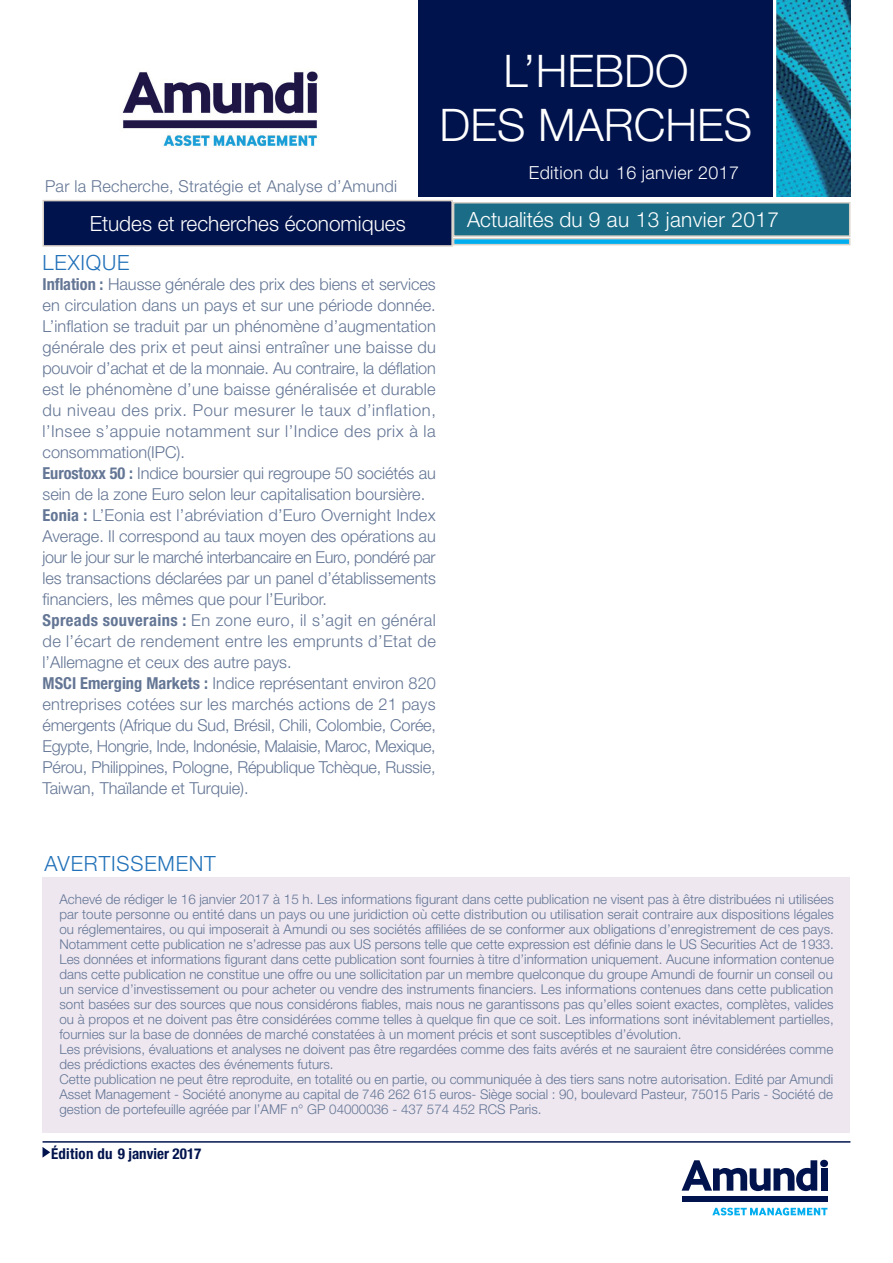
<style>
.page{position:relative;width:893px;height:1263px;background:#fff}
.page>*{position:absolute;margin:0;border:0;box-sizing:border-box;transform-origin:0 0}
.t1{font:300 45px/54px "Helvetica Neue LT Std";color:#fff;text-align:center}
.t2{font:300 21px "Helvetica Neue LT Std";color:#fff}
.t3{font:300 21px "Helvetica Neue LT Std";letter-spacing:.02em;color:#fff}
.t4{font:300 21px "Helvetica Neue LT Std";letter-spacing:.04em;color:#2171b9}
.t5{font:300 18px "Helvetica Neue LT Std";letter-spacing:.02em;color:#fff}
.t6{font:300 16.5px/21px "Helvetica Neue LT Std";color:#647695}
.t7{font:700 condensed 15px "Helvetica Neue LT Std";color:#00134d}
.t8{font:300 13.5px/15px "Helvetica Neue LT Std";color:#647695}
.s1{font-weight:700;font-stretch:condensed}
</style>
<div class="page">
<div style="left:419px;top:0;width:354px;height:196px;background:#00134d"></div>
<hr style="left:43px;top:1141px;width:807px;height:2px;background:#00134d">
<svg style="left:682px;top:1160px;width:135px;height:31px"></svg>
<div style="left:820px;top:1160px;width:8px;height:7px;background:#00134d;border-radius:50%"></div>
<div style="left:821px;top:1168px;width:6px;height:22px;background:#00134d"></div>
<div style="left:682px;top:1196px;width:145px;height:6px;background:#00134d"></div>
<svg style="left:712px;top:1207px;width:115px;height:9px"></svg>
<svg style="left:43px;top:1147px;width:7px;height:11px"></svg>
<img style="left:776px;top:0;width:74px;height:196px">
<img style="left:122px;top:71px;width:197px;height:76px">
<div style="left:43px;top:201px;width:409px;height:45px;background:#00134d"></div>
<div style="left:43px;top:200px;width:410px;height:47px;border:2px solid #d9d1c8"></div>
<svg style="left:453px;top:238px;width:397px;height:7px;background:#4ebae0"></svg>
<div style="left:454px;top:203px;width:396px;height:33px;background:#1b6d87"></div>
<div style="left:453px;top:202px;width:397px;height:35px;border:2px solid #d9d1c8"></div>
<div style="left:43px;top:877px;width:807px;height:255px;background:#eee7f0"></div>
<p class="t6" style="left:45px;top:175px;width:354px">Par la Recherche, Stratégie et Analyse d’Amundi</p>
<h1 class="t1" style="left:440px;top:43px;width:314px">L’HEBDO<br>DES MARCHES</h1>
<h3 class="t5" style="left:529px;top:161px;width:212px">Edition du 16 janvier 2017</h3>
<h2 class="t2" style="left:90px;top:210px;width:318px">Etudes et recherches économiques</h2>
<h2 class="t3" style="left:467px;top:206px;width:313px">Actualités du 9 au 13 janvier 2017</h2>
<h2 class="t4" style="left:43px;top:250px;width:89px">LEXIQUE</h2>
<p class="t6" style="left:43px;top:274px;width:395px"><span class="s1">Inflation :</span> Hausse générale des prix des biens et services en circulation dans un pays et sur une période donnée.<br>L’inflation se traduit par un phénomène d’augmentation générale des prix et peut ainsi entraîner une baisse du pouvoir d’achat et de la monnaie. Au contraire, la déflation est le phénomène d’une baisse généralisée et durable du niveau des prix. Pour mesurer le taux d’inflation, l’Insee s’appuie notamment sur l’Indice des prix à la consommation(IPC).<br><span class="s1">Eurostoxx 50 :</span> Indice boursier qui regroupe 50 sociétés au sein de la zone Euro selon leur capitalisation boursière.<br><span class="s1">Eonia :</span> L’Eonia est l’abréviation d’Euro Overnight Index Average. Il correspond au taux moyen des opérations au jour le jour sur le marché interbancaire en Euro, pondéré par les transactions déclarées par un panel d’établissements financiers, les mêmes que pour l’Euribor.<br><span class="s1">Spreads souverains :</span> En zone euro, il s’agit en général de l’écart de rendement entre les emprunts d’Etat de l’Allemagne et ceux des autre pays.<br><span class="s1">MSCI Emerging Markets :</span> Indice représentant environ 820 entreprises cotées sur les marchés actions de 21 pays émergents (Afrique du Sud, Brésil, Chili, Colombie, Corée, Egypte, Hongrie, Inde, Indonésie, Malaisie, Maroc, Mexique, Pérou, Philippines, Pologne, République Tchèque, Russie, Taiwan, Thaïlande et Turquie).</p>
<h2 class="t4" style="left:45px;top:850px;width:173px">AVERTISSEMENT</h2>
<p class="t8" style="left:60px;top:891px;width:776px">Achevé de rédiger le 16 janvier 2017 à 15 h. Les informations figurant dans cette publication ne visent pas à être distribuées ni utilisées par toute personne ou entité dans un pays ou une juridiction où cette distribution ou utilisation serait contraire aux dispositions légales ou réglementaires, ou qui imposerait à Amundi ou ses sociétés affiliées de se conformer aux obligations d’enregistrement de ces pays.<br>Notamment cette publication ne s’adresse pas aux US persons telle que cette expression est définie dans le US Securities Act de 1933.<br>Les données et informations figurant dans cette publication sont fournies à titre d’information uniquement. Aucune information contenue dans cette publication ne constitue une offre ou une sollicitation par un membre quelconque du groupe Amundi de fournir un conseil ou un service d’investissement ou pour acheter ou vendre des instruments financiers. Les informations contenues dans cette publication sont basées sur des sources que nous considérons fiables, mais nous ne garantissons pas qu’elles soient exactes, complètes, valides ou à propos et ne doivent pas être considérées comme telles à quelque fin que ce soit. Les informations sont inévitablement partielles, fournies sur la base de données de marché constatées à un moment précis et sont susceptibles d’évolution.<br>Les prévisions, évaluations et analyses ne doivent pas être regardées comme des faits avérés et ne sauraient être considérées comme des prédictions exactes des événements futurs.<br>Cette publication ne peut être reproduite, en totalité ou en partie, ou communiquée à des tiers sans notre autorisation. Edité par Amundi Asset Management - Société anonyme au capital de 746 262 615 euros- Siège social : 90, boulevard Pasteur, 75015 Paris - Société de gestion de portefeuille agréée par l’AMF n° GP 04000036 - 437 574 452 RCS Paris.</p>
<p class="t7" style="left:51px;top:1144px;width:152px">Édition du 9 janvier 2017</p>
</div>
